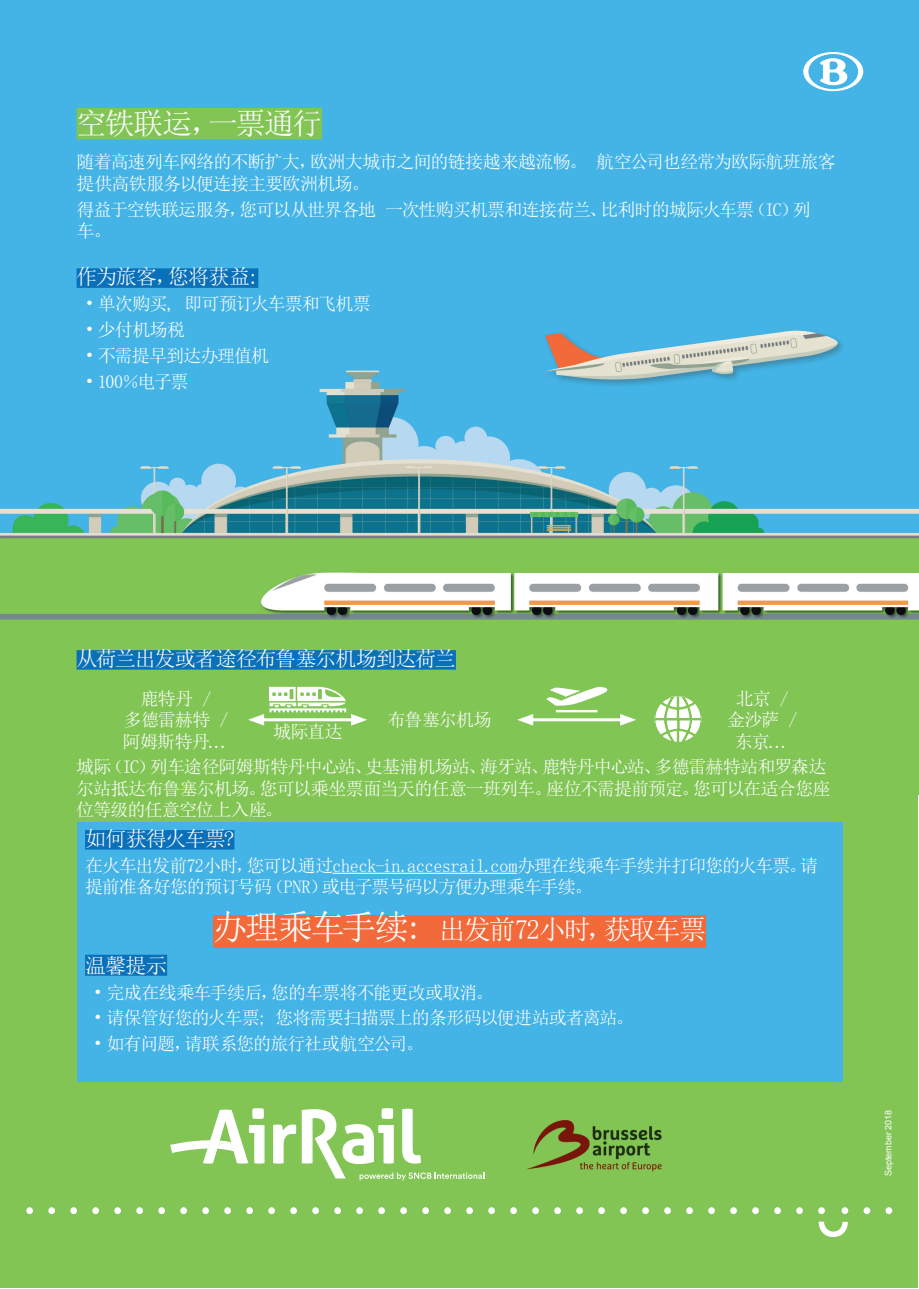
<style>
.page{position:relative;width:919px;height:1289px;background:#fff}
.page>*{position:absolute;margin:0;border:0;box-sizing:border-box;transform-origin:0 0}
.t1{font:30px "Sim Sun";letter-spacing:-.055em;color:#fff}
.t2{font:27px "Sim Sun";letter-spacing:-.065em;color:#fff}
.t3{font:21px "Sim Sun";letter-spacing:-.05em;color:#fff}
.t4{font:18px/21.6px "Sim Sun";letter-spacing:-.05em;color:#fff}
.t5{font:9px "Arial";color:#fff}
.s1{font-size:34.5px}
</style>
<div class="page">
<div style="left:1px;top:645px;width:917px;height:643px;background:#82c555"></div>
<div style="left:0;top:0;width:918px;height:644px;background:#44b3e6"></div>
<svg style="left:818px;top:1221px;width:29px;height:15px"></svg>
<div style="left:48px;top:1207px;width:7px;height:6px;background:#fff;border-radius:50%"></div>
<div style="left:26px;top:1207px;width:7px;height:6px;background:#fff;border-radius:50%"></div>
<div style="left:92px;top:1207px;width:7px;height:6px;background:#fff;border-radius:50%"></div>
<div style="left:70px;top:1207px;width:7px;height:6px;background:#fff;border-radius:50%"></div>
<div style="left:136px;top:1207px;width:7px;height:6px;background:#fff;border-radius:50%"></div>
<div style="left:114px;top:1207px;width:7px;height:6px;background:#fff;border-radius:50%"></div>
<div style="left:180px;top:1207px;width:7px;height:6px;background:#fff;border-radius:50%"></div>
<div style="left:158px;top:1207px;width:7px;height:6px;background:#fff;border-radius:50%"></div>
<div style="left:224px;top:1207px;width:7px;height:6px;background:#fff;border-radius:50%"></div>
<div style="left:202px;top:1207px;width:7px;height:6px;background:#fff;border-radius:50%"></div>
<div style="left:268px;top:1207px;width:7px;height:6px;background:#fff;border-radius:50%"></div>
<div style="left:246px;top:1207px;width:7px;height:6px;background:#fff;border-radius:50%"></div>
<div style="left:312px;top:1207px;width:7px;height:6px;background:#fff;border-radius:50%"></div>
<div style="left:290px;top:1207px;width:7px;height:6px;background:#fff;border-radius:50%"></div>
<div style="left:356px;top:1207px;width:7px;height:6px;background:#fff;border-radius:50%"></div>
<div style="left:334px;top:1207px;width:7px;height:6px;background:#fff;border-radius:50%"></div>
<div style="left:400px;top:1207px;width:7px;height:6px;background:#fff;border-radius:50%"></div>
<div style="left:378px;top:1207px;width:7px;height:6px;background:#fff;border-radius:50%"></div>
<div style="left:444px;top:1207px;width:7px;height:6px;background:#fff;border-radius:50%"></div>
<div style="left:422px;top:1207px;width:7px;height:6px;background:#fff;border-radius:50%"></div>
<div style="left:488px;top:1207px;width:7px;height:6px;background:#fff;border-radius:50%"></div>
<div style="left:466px;top:1207px;width:7px;height:6px;background:#fff;border-radius:50%"></div>
<div style="left:532px;top:1207px;width:7px;height:6px;background:#fff;border-radius:50%"></div>
<div style="left:510px;top:1207px;width:7px;height:6px;background:#fff;border-radius:50%"></div>
<div style="left:576px;top:1207px;width:7px;height:6px;background:#fff;border-radius:50%"></div>
<div style="left:554px;top:1207px;width:7px;height:6px;background:#fff;border-radius:50%"></div>
<div style="left:620px;top:1207px;width:7px;height:6px;background:#fff;border-radius:50%"></div>
<div style="left:598px;top:1207px;width:7px;height:6px;background:#fff;border-radius:50%"></div>
<div style="left:664px;top:1207px;width:7px;height:6px;background:#fff;border-radius:50%"></div>
<div style="left:642px;top:1207px;width:7px;height:6px;background:#fff;border-radius:50%"></div>
<svg style="left:708px;top:1207px;width:6px;height:6px"></svg>
<svg style="left:686px;top:1207px;width:6px;height:6px"></svg>
<svg style="left:752px;top:1207px;width:6px;height:6px"></svg>
<svg style="left:730px;top:1207px;width:6px;height:6px"></svg>
<svg style="left:796px;top:1207px;width:6px;height:6px"></svg>
<svg style="left:774px;top:1207px;width:6px;height:6px"></svg>
<div style="left:841px;top:1207px;width:7px;height:6px;background:#fff;border-radius:50%"></div>
<svg style="left:818px;top:1207px;width:6px;height:6px"></svg>
<div style="left:885px;top:1207px;width:7px;height:6px;background:#fff;border-radius:50%"></div>
<div style="left:863px;top:1207px;width:7px;height:6px;background:#fff;border-radius:50%"></div>
<svg style="left:803px;top:52px;width:60px;height:39px"></svg>
<img style="left:527px;top:1120px;width:135px;height:52px">
<img style="left:0;top:268px;width:918px;height:526px">
<svg style="left:170px;top:1108px;width:126px;height:55px"></svg>
<svg style="left:302px;top:1108px;width:182px;height:72px"></svg>
<div style="left:77px;top:108px;width:245px;height:31px;background:#82c555"></div>
<div style="left:77px;top:268px;width:181px;height:20px;background:#0970b9"></div>
<svg style="left:654px;top:696px;width:47px;height:47px"></svg>
<hr style="left:527px;top:718px;width:98px;height:3px;background:#fff">
<svg style="left:517px;top:714px;width:16px;height:11px"></svg>
<svg style="left:620px;top:714px;width:16px;height:11px"></svg>
<svg style="left:546px;top:686px;width:61px;height:26px"></svg>
<svg style="left:248px;top:686px;width:119px;height:39px"></svg>
<div style="left:77px;top:822px;width:765px;height:259px;background:#44b3e6"></div>
<div style="left:85px;top:830px;width:149px;height:19px;background:#0970b9"></div>
<hr style="left:332px;top:872px;width:185px;height:1px;background:#fff">
<div style="left:213px;top:915px;width:493px;height:33px;background:#f26a3a"></div>
<div style="left:85px;top:954px;width:82px;height:21px;background:#0970b9"></div>
<div style="left:77px;top:650px;width:379px;height:19px;background:#0970b9"></div>
<h1 class="t1" style="left:77px;top:108px;width:247px">空铁联运，一票通行</h1>
<p class="t4" style="left:77px;top:151px;width:760px">随着高速列车网络的不断扩大，欧洲大城市之间的链接越来越流畅。 航空公司也经常为欧际航班旅客提供高铁服务以便连接主要欧洲机场。</p>
<p class="t4" style="left:77px;top:198px;width:735px">得益于空铁联运服务，您可以从世界各地 一次性购买机票和连接荷兰、比利时的城际火车票（IC）列车。</p>
<p class="t3" style="left:77px;top:266px;width:183px">作为旅客，您将获益:</p>
<p class="t4" style="left:85px;top:293px;width:287px">• 单次购买, 即可预订火车票和飞机票</p>
<p class="t4" style="left:85px;top:318px;width:101px">• 少付机场税</p>
<p class="t4" style="left:85px;top:344px;width:185px">• 不需提早到达办理值机</p>
<p class="t4" style="left:85px;top:370px;width:105px">• 100％电子票</p>
<p class="t3" style="left:77px;top:648px;width:381px">从荷兰出发或者途径布鲁塞尔机场到达荷兰</p>
<p class="t4" style="left:123px;top:687px;width:108px;text-align:center">鹿特丹 /<br>多德雷赫特 /阿姆斯特丹...</p>
<p class="t4" style="left:76px;top:755px;width:756px">城际（IC）列车途径阿姆斯特丹中心站、史基浦机场站、海牙站、鹿特丹中心站、多德雷赫特站和罗森达尔站抵达布鲁塞尔机场。您可以乘坐票面当天的任意一班列车。座位不需提前预定。您可以在适合您座位等级的任意空位上入座。</p>
<p class="t3" style="left:85px;top:827px;width:151px">如何获得火车票?</p>
<p class="t4" style="left:85px;top:854px;width:734px">在火车出发前72小时，您可以通过check-in.accesrail.com办理在线乘车手续并打印您的火车票。请提前准备好您的预订号码（PNR）或电子票号码以方便办理乘车手续。</p>
<h2 class="t2" style="left:213px;top:915px;width:494px"><span class="s1">办理乘车手续:</span> 出发前72小时，获取车票</h2>
<p class="t3" style="left:85px;top:954px;width:84px">温馨提示</p>
<p class="t4" style="left:94px;top:981px;width:401px">• 完成在线乘车手续后，您的车票将不能更改或取消。</p>
<p class="t4" style="left:94px;top:1007px;width:542px">• 请保管好您的火车票; 您将需要扫描票上的条形码以便进站或者离站。</p>
<p class="t4" style="left:94px;top:1033px;width:331px">• 如有问题，请联系您的旅行社或航空公司。</p>
<p class="t4" style="left:727px;top:687px;width:72px;text-align:center">北京 /金沙萨 /东京...</p>
<p class="t4" style="left:387px;top:709px;width:106px">布鲁塞尔机场</p>
<p class="t4" style="left:273px;top:721px;width:71px">城际直达</p>
<p class="t5" style="left:882px;top:1176px;width:68px;rotate:-90deg">September 2018</p>
</div>
